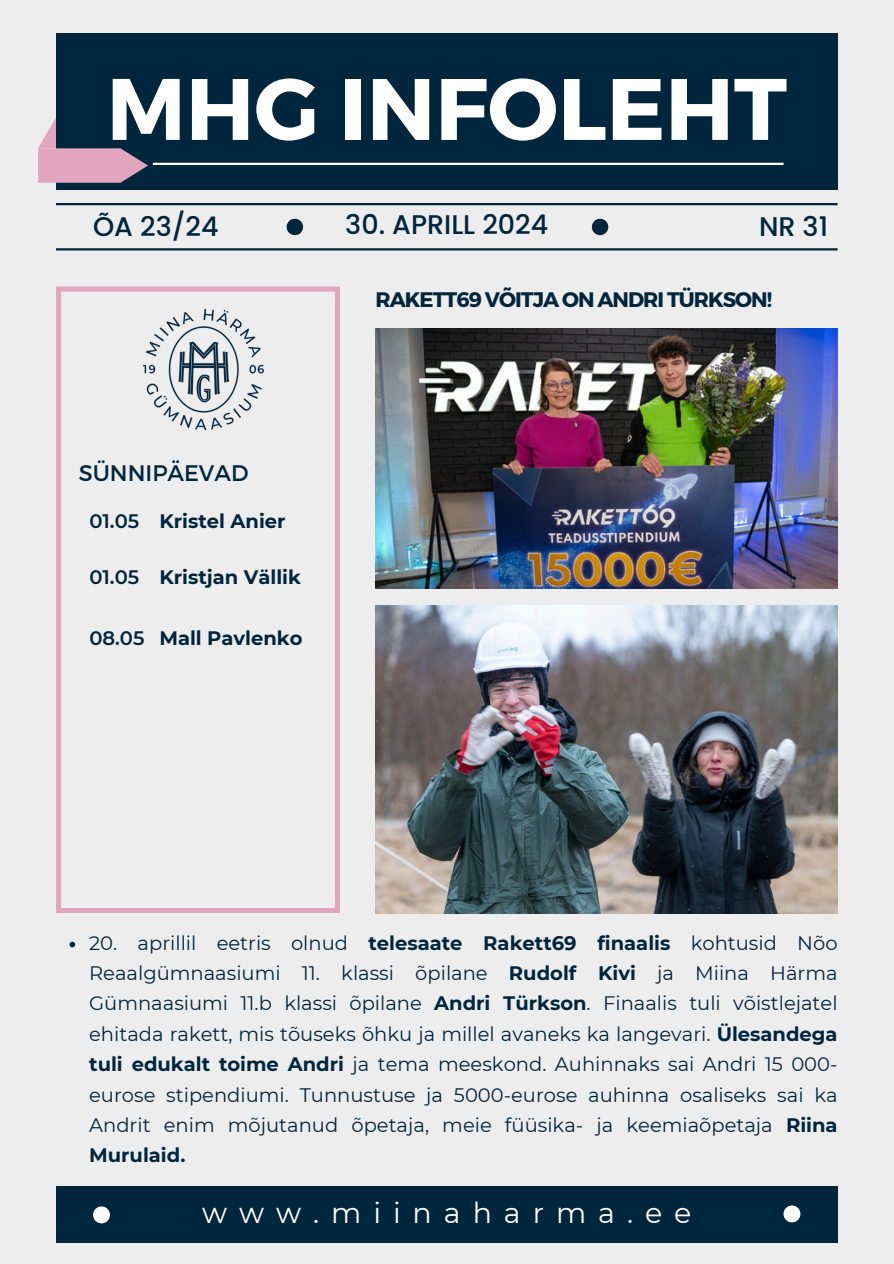
<style>
.page{position:relative;width:894px;height:1264px;background:#fff}
.page>*{position:absolute;margin:0;border:0;box-sizing:border-box;transform-origin:0 0}
.t1{font:700 87px "Montserrat";color:#fff}
.t2{font:28.5px "Montserrat";letter-spacing:.42em;color:#fff}
.t3{font:500 27px "Poppins";color:#00263e}
.t4{font:22.5px "Montserrat";color:#00263e}
.t5{font:700 21px "Montserrat";letter-spacing:-.045em;color:#00263e}
.t6{font:19.5px/30.3px "Montserrat";color:#00263e;text-align:justify}
.t7{font:700 19.5px "Montserrat";color:#00263e}
.t8{font:600 19.5px "Montserrat";color:#00263e}
.s1{font-weight:700}
</style>
<div class="page">
<div style="left:0;top:0;width:893px;height:1263px;background:#ededed"></div>
<div style="left:56px;top:33px;width:781px;height:157px;background:#00263e"></div>
<svg style="left:38px;top:118px;width:110px;height:65px"></svg>
<hr style="left:56px;top:203px;width:781px;height:2px;background:#00263e">
<hr style="left:56px;top:248px;width:781px;height:2px;background:#00263e">
<div style="left:56px;top:1186px;width:781px;height:56px;background:#00263e"></div>
<svg style="left:286px;top:219px;width:17px;height:16px"></svg>
<svg style="left:56px;top:286px;width:284px;height:627px"></svg>
<svg style="left:591px;top:219px;width:17px;height:16px"></svg>
<svg style="left:93px;top:1206px;width:17px;height:17px"></svg>
<svg style="left:783px;top:1205px;width:17px;height:17px"></svg>
<hr style="left:153px;top:163px;width:630px;height:2px;background:#fff">
<img style="left:143px;top:309px;width:121px;height:120px">
<img style="left:375px;top:328px;width:461px;height:260px">
<img style="left:375px;top:605px;width:461px;height:308px">
<svg style="left:69px;top:941px;width:6px;height:6px"></svg>
<h2 class="t1" style="left:107px;top:52px;width:681px">MHG INFOLEHT</h2>
<h2 class="t3" style="left:93px;top:208px;width:127px">ÕA 23/24</h2>
<p class="t3" style="left:345px;top:206px;width:204px">30. APRILL 2024</p>
<h5 class="t3" style="left:758px;top:208px;width:71px">NR 31</h5>
<p class="t4" style="left:79px;top:458px;width:171px">SÜNNIPÄEVAD</p>
<p class="t8" style="left:89px;top:509px;width:51px">01.05</p>
<p class="t7" style="left:159px;top:509px;width:128px">Kristel Anier</p>
<h4 class="t8" style="left:89px;top:565px;width:51px">01.05</h4>
<p class="t7" style="left:159px;top:565px;width:143px">Kristjan Vällik</p>
<p class="t8" style="left:89px;top:625px;width:57px">08.05</p>
<p class="t7" style="left:159px;top:625px;width:145px">Mall Pavlenko</p>
<p class="t5" style="left:375px;top:286px;width:398px">RAKETT69 VÕITJA ON ANDRI TÜRKSON!</p>
<p class="t6" style="left:89px;top:927px;width:749px">20. aprillil eetris olnud <span class="s1">telesaate Rakett69 finaalis</span> kohtusid Nõo Reaalgümnaasiumi 11. klassi õpilane <span class="s1">Rudolf Kivi</span> ja Miina Härma Gümnaasiumi 11.b klassi õpilane <span class="s1">Andri Türkson</span>. Finaalis tuli võistlejatel ehitada rakett, mis tõuseks õhku ja millel avaneks ka langevari. <span class="s1">Ülesandega tuli edukalt toime Andri</span> ja tema meeskond. Auhinnaks sai Andri 15 000- eurose stipendiumi. Tunnustuse ja 5000-eurose auhinna osaliseks sai ka Andrit enim mõjutanud õpetaja, meie füüsika- ja keemiaõpetaja <span class="s1">Riina Murulaid.</span></p>
<h1 class="t2" style="left:202px;top:1195px;width:490px">www.miinaharma.ee</h1>
</div>
